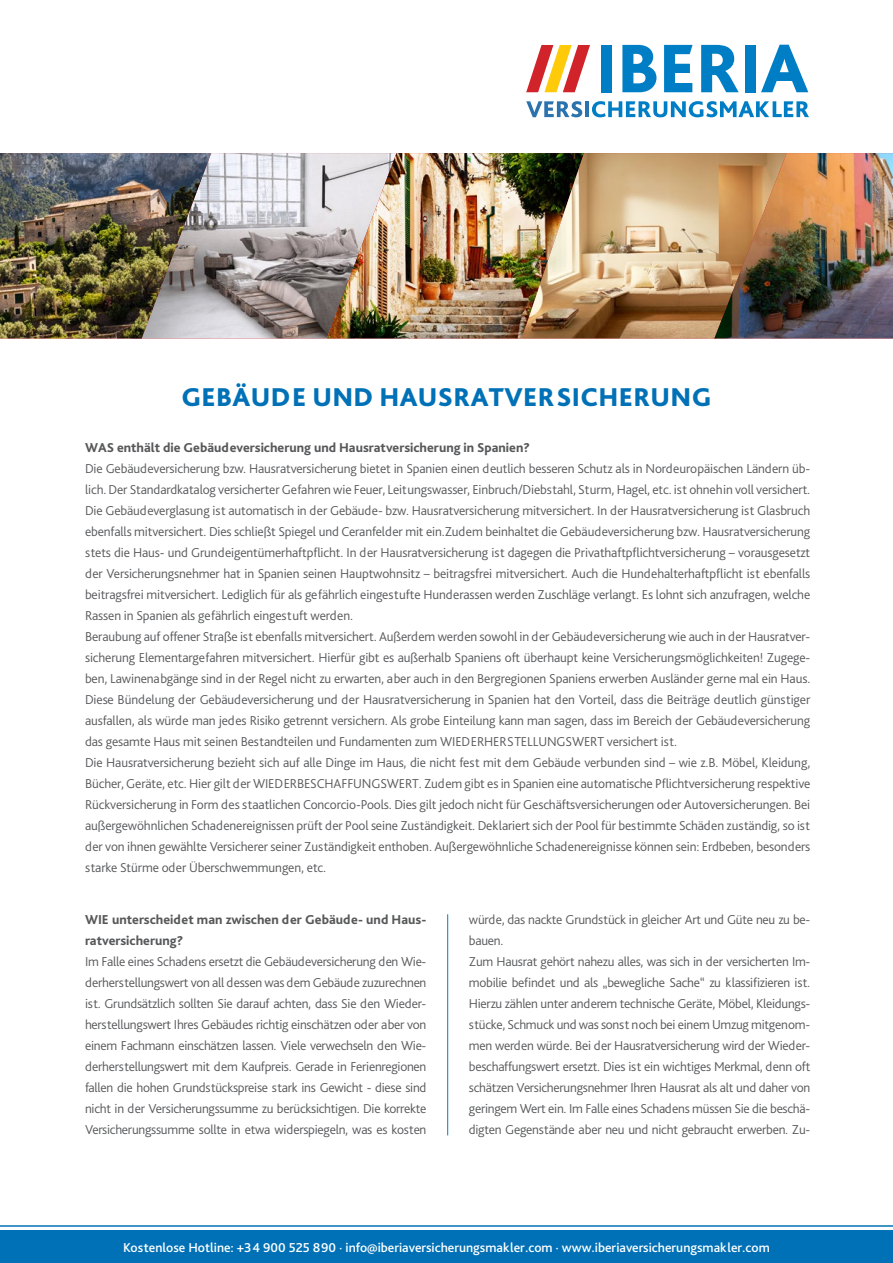
<style>
.page{position:relative;width:893px;height:1263px;background:#fff}
.page>*{position:absolute;margin:0;border:0;box-sizing:border-box;transform-origin:0 0}
.t1{font:800 27px "Bliss Pro";letter-spacing:.015em;color:#0071b6}
.t2{font:300 13.5px/21px "Bliss Pro";letter-spacing:-.01em;color:#57585a}
.t3{font:800 13.5px/21px "Bliss Pro";color:#57585a}
.t4{font:500 13.5px "Bliss Pro";color:#fff}
</style>
<div class="page">
<div style="left:601px;top:45px;width:11px;height:47px;background:#007ec5"></div>
<svg style="left:622px;top:45px;width:34px;height:47px"></svg>
<svg style="left:664px;top:45px;width:28px;height:47px"></svg>
<svg style="left:701px;top:45px;width:38px;height:47px"></svg>
<div style="left:745px;top:45px;width:11px;height:47px;background:#007ec5"></div>
<svg style="left:761px;top:45px;width:47px;height:47px"></svg>
<svg style="left:526px;top:45px;width:64px;height:47px"></svg>
<svg style="left:526px;top:101px;width:56px;height:16px"></svg>
<hr style="left:585px;top:101px;width:4px;height:16px;background:#2b73ad">
<svg style="left:592px;top:101px;width:217px;height:16px"></svg>
<hr style="left:0;top:1225px;width:893px;height:2px;background:#0071b6">
<div style="left:0;top:1230px;width:893px;height:33px;background:#0071b6"></div>
<hr style="left:447px;top:914px;width:1px;height:221px;background:#007ec5">
<img style="left:211px;top:153px;width:116px;height:185px">
<img style="left:327px;top:153px;width:195px;height:185px">
<img style="left:0;top:153px;width:211px;height:185px">
<img style="left:522px;top:153px;width:192px;height:185px">
<img style="left:714px;top:153px;width:179px;height:185px">
<h1 class="t1" style="left:181px;top:381px;width:531px">GEBÄUDE UND HAUSRATVERSICHERUNG</h1>
<p class="t3" style="left:85px;top:438px;width:447px">WAS enthält die Gebäudeversicherung und Hausratversicherung in Spanien?</p>
<p class="t2" style="left:85px;top:459px;width:727px">Die Gebäudeversicherung bzw. Hausratversicherung bietet in Spanien einen deutlich besseren Schutz als in Nordeuropäischen Ländern üb&shy;lich. Der Standardkatalog versicherter Gefahren wie Feuer, Leitungswasser, Einbruch/Diebstahl, Sturm, Hagel, etc. ist ohnehin voll versichert.<br>Die Gebäudeverglasung ist automatisch in der Gebäude- bzw. Hausratversicherung mitversichert. In der Hausratversicherung ist Glasbruch ebenfalls mitversichert. Dies schließt Spiegel und Ceranfelder mit ein.Zudem beinhaltet die Gebäudeversicherung bzw. Hausratversicherung stets die Haus- und Grundeigentümerhaftpflicht. In der Hausratversicherung ist dagegen die Privathaftpflichtversicherung – vorausgesetzt der Versicherungsnehmer hat in Spanien seinen Hauptwohnsitz – beitragsfrei mitversichert. Auch die Hundehalterhaftpflicht ist ebenfalls beitragsfrei mitversichert. Lediglich für als gefährlich eingestufte Hunderassen werden Zuschläge verlangt. Es lohnt sich anzufragen, welche Rassen in Spanien als gefährlich eingestuft werden.<br>Beraubung auf offener Straße ist ebenfalls mitversichert. Außerdem werden sowohl in der Gebäudeversicherung wie auch in der Hausratver&shy;sicherung Elementargefahren mitversichert. Hierfür gibt es außerhalb Spaniens oft überhaupt keine Versicherungsmöglichkeiten! Zugege&shy;ben, Lawinenabgänge sind in der Regel nicht zu erwarten, aber auch in den Bergregionen Spaniens erwerben Ausländer gerne mal ein Haus.<br>Diese Bündelung der Gebäudeversicherung und der Hausratversicherung in Spanien hat den Vorteil, dass die Beiträge deutlich günstiger ausfallen, als würde man jedes Risiko getrennt versichern. Als grobe Einteilung kann man sagen, dass im Bereich der Gebäudeversicherung das gesamte Haus mit seinen Bestandteilen und Fundamenten zum WIEDERHERSTELLUNGSWERT versichert ist.<br>Die Hausratversicherung bezieht sich auf alle Dinge im Haus, die nicht fest mit dem Gebäude verbunden sind – wie z.B. Möbel, Kleidung, Bücher, Geräte, etc. Hier gilt der WIEDERBESCHAFFUNGSWERT. Zudem gibt es in Spanien eine automatische Pflichtversicherung respektive Rückversicherung in Form des staatlichen Concorcio-Pools. Dies gilt jedoch nicht für Geschäftsversicherungen oder Autoversicherungen. Bei außergewöhnlichen Schadenereignissen prüft der Pool seine Zuständigkeit. Deklariert sich der Pool für bestimmte Schäden zuständig, so ist der von ihnen gewählte Versicherer seiner Zuständigkeit enthoben. Außergewöhnliche Schadenereignisse können sein: Erdbeben, besonders starke Stürme oder Überschwemmungen, etc.</p>
<p class="t3" style="left:85px;top:910px;width:343px">WIE unterscheidet man zwischen der Gebäude- und Haus&shy;ratversicherung?</p>
<p class="t2" style="left:85px;top:951px;width:343px;text-align:justify">Im Falle eines Schadens ersetzt die Gebäudeversicherung den Wie&shy;derherstellungswert von all dessen was dem Gebäude zuzurechnen ist. Grundsätzlich sollten Sie darauf achten, dass Sie den Wieder&shy;herstellungswert Ihres Gebäudes richtig einschätzen oder aber von einem Fachmann einschätzen lassen. Viele verwechseln den Wie&shy;derherstellungswert mit dem Kaufpreis. Gerade in Ferienregionen fallen die hohen Grundstückspreise stark ins Gewicht - diese sind nicht in der Versicherungssumme zu berücksichtigen. Die korrekte Versicherungssumme sollte in etwa widerspiegeln, was es kosten</p>
<p class="t2" style="left:469px;top:909px;width:343px">würde, das nackte Grundstück in gleicher Art und Güte neu zu be&shy;bauen.<br>Zum Hausrat gehört nahezu alles, was sich in der versicherten Im&shy;mobilie befindet und als „bewegliche Sache“ zu klassifizieren ist.<br>Hierzu zählen unter anderem technische Geräte, Möbel, Kleidungs&shy;stücke, Schmuck und was sonst noch bei einem Umzug mitgenom&shy;men werden würde. Bei der Hausratversicherung wird der Wieder&shy;beschaffungswert ersetzt. Dies ist ein wichtiges Merkmal, denn oft schätzen Versicherungsnehmer Ihren Hausrat als alt und daher von geringem Wert ein. Im Falle eines Schadens müssen Sie die beschä&shy;digten Gegenstände aber neu und nicht gebraucht erwerben. Zu-</p>
<p class="t4" style="left:123px;top:1242px;width:648px">Kostenlose Hotline: +34 900 525 890 · info@iberiaversicherungsmakler.com · www.iberiaversicherungsmakler.com</p>
</div>
